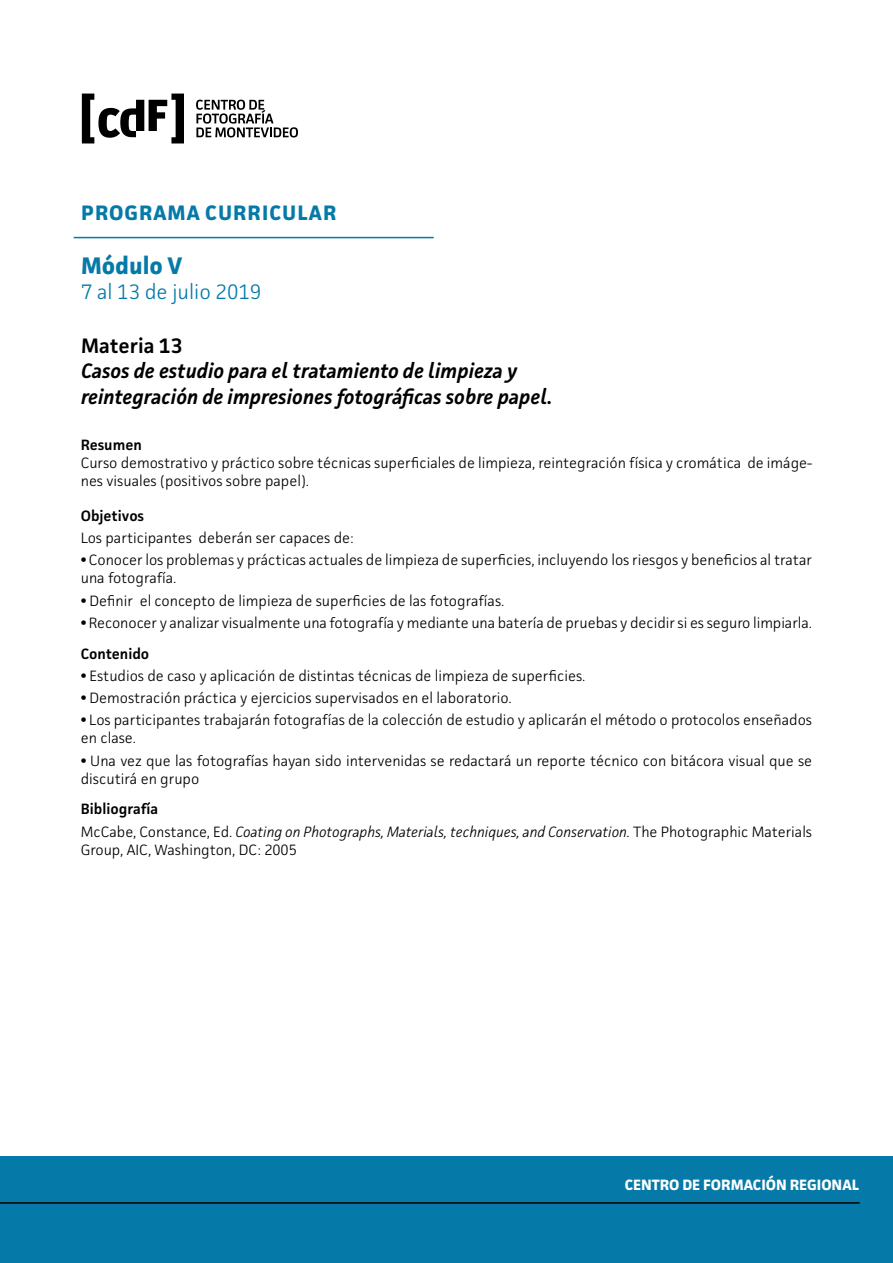
<style>
.page{position:relative;width:893px;height:1263px;background:#fff}
.page>*{position:absolute;margin:0;border:0;box-sizing:border-box;transform-origin:0 0}
.t1{font:700 24px "Facit";color:#057aa8}
.t2{font:italic 600 21px/25.2px "Facit";color:#000}
.t3{font:700 21px "Facit";letter-spacing:.05em;color:#057aa8}
.t4{font:300 21px "Facit";color:#057aa8}
.t5{font:600 21px "Facit";color:#000}
.t6{font:300 15px/18px "Facit";color:#000}
.t7{font:600 15px "Facit";color:#000}
.t8{font:700 15px "Facit";color:#fff}
.s1{font-weight:700}
.s2{font-style:italic}
</style>
<div class="page">
<div style="left:0;top:1157px;width:893px;height:106px;background:#057aa8"></div>
<svg style="left:82px;top:94px;width:102px;height:49px"></svg>
<svg style="left:196px;top:100px;width:102px;height:37px"></svg>
<hr style="left:0;top:1202px;width:860px;height:2px;background:#000">
<hr style="left:74px;top:237px;width:360px;height:1px;background:#057aa8">
<p class="t3" style="left:81px;top:199px;width:257px">PROGRAMA CURRICULAR</p>
<p class="t1" style="left:81px;top:250px;width:103px">Módulo V</p>
<p class="t4" style="left:81px;top:278px;width:182px">7 al 13 de julio 2019</p>
<p class="t5" style="left:81px;top:333px;width:103px">Materia 13</p>
<p class="t2" style="left:81px;top:358px;width:473px">Casos de estudio para el tratamiento de limpieza y reintegración de impresiones fotográficas sobre papel.</p>
<p class="t7" style="left:81px;top:436px;width:63px">Resumen</p>
<p class="t6" style="left:81px;top:454px;width:733px">Curso demostrativo y práctico sobre técnicas superficiales de limpieza, reintegración física y cromática de imáge&shy;nes visuales (positivos sobre papel).</p>
<p class="t7" style="left:81px;top:506px;width:65px">Objetivos</p>
<p class="t6" style="left:81px;top:528px;width:274px">Los participantes deberán ser capaces de:</p>
<p class="t6" style="left:81px;top:551px;width:733px"><span class="s1">•</span> Conocer los problemas y prácticas actuales de limpieza de superficies, incluyendo los riesgos y beneficios al tratar una fotografía.</p>
<p class="t6" style="left:81px;top:591px;width:425px"><span class="s1">•</span> Definir el concepto de limpieza de superficies de las fotografías.</p>
<p class="t6" style="left:81px;top:613px;width:733px"><span class="s1">•</span> Reconocer y analizar visualmente una fotografía y mediante una batería de pruebas y decidir si es seguro limpiarla.</p>
<p class="t7" style="left:81px;top:644px;width:70px">Contenido</p>
<p class="t6" style="left:81px;top:666px;width:506px"><span class="s1">•</span> Estudios de caso y aplicación de distintas técnicas de limpieza de superficies.</p>
<p class="t6" style="left:81px;top:689px;width:432px"><span class="s1">•</span> Demostración práctica y ejercicios supervisados en el laboratorio.</p>
<p class="t6" style="left:81px;top:711px;width:733px"><span class="s1">•</span> Los participantes trabajarán fotografías de la colección de estudio y aplicarán el método o protocolos enseñados en clase.</p>
<p class="t6" style="left:81px;top:751px;width:733px"><span class="s1">•</span> Una vez que las fotografías hayan sido intervenidas se redactará un reporte técnico con bitácora visual que se discutirá en grupo</p>
<p class="t7" style="left:81px;top:800px;width:79px">Bibliografía</p>
<p class="t6" style="left:81px;top:822px;width:733px">McCabe, Constance, Ed. <span class="s2">Coating on Photographs, Materials, techniques, and Conservation.</span> The Photographic Materials<br>Group, AIC, Washington, DC: 2005</p>
<p class="t8" style="left:625px;top:1175px;width:236px">CENTRO DE FORMACIÓN REGIONAL</p>
</div>
